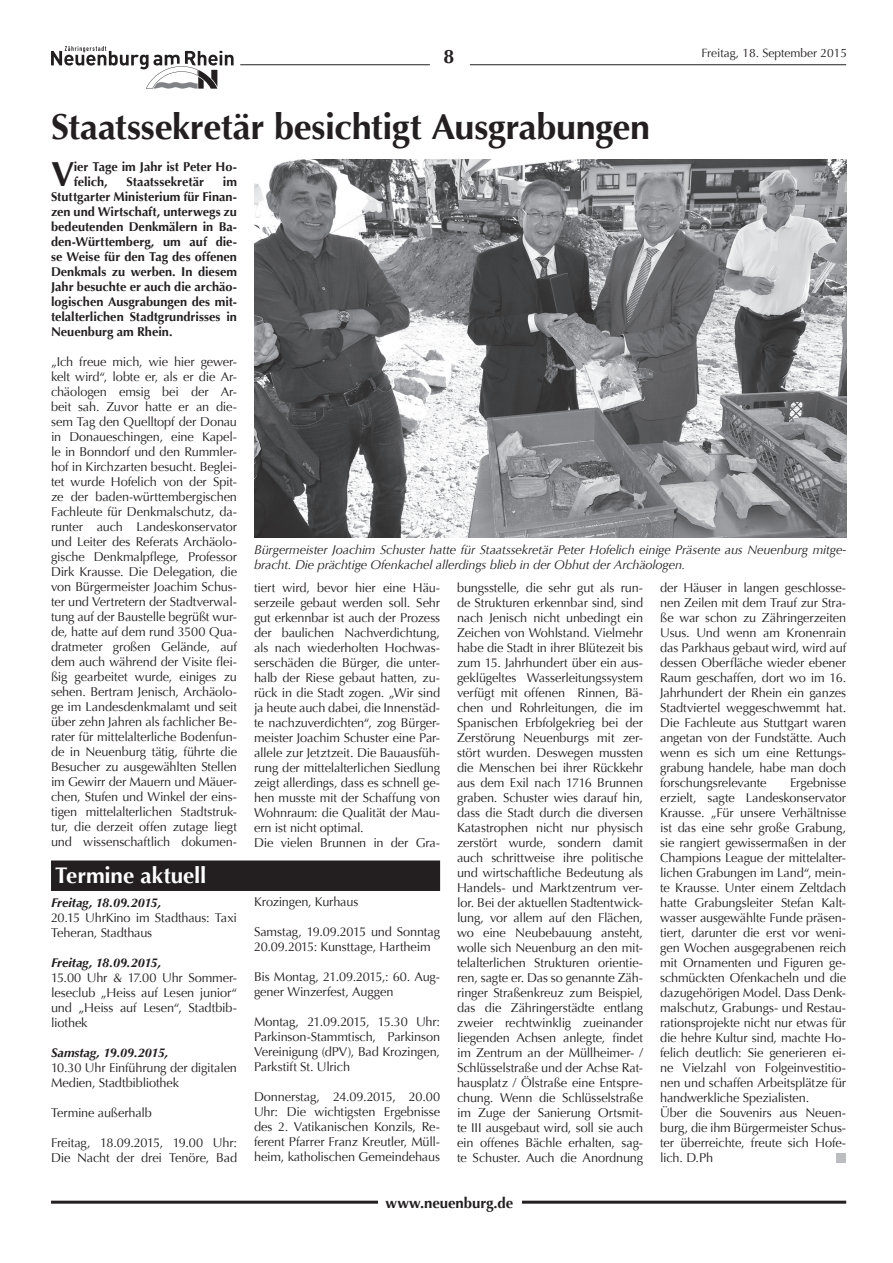
<style>
.page{position:relative;width:893px;height:1263px;background:#fff}
.page>*{position:absolute;margin:0;border:0;box-sizing:border-box;transform-origin:0 0}
.t1{font:700 36px "Optima";letter-spacing:-.01em;color:#231f20}
.t2{font:700 34.65px "Optima";color:#231f20}
.t3{font:700 22.5px "Optima";letter-spacing:-.005em;color:#fff}
.t4{font:700 19.5px "Optima";color:#231f20}
.t5{font:700 15px "Optima";letter-spacing:-.005em;color:#231f20}
.t6{font:12.75px/15px "Optima";letter-spacing:-.015em;color:#231f20}
.t7{font:700 12.75px/15px "Optima";color:#231f20}
.t8{font:italic 12.75px/15px "Optima";letter-spacing:-.01em;color:#231f20}
.t9{font:italic 700 12.75px "Optima";letter-spacing:-.01em;color:#231f20}
.t10{font:12px "Optima";color:#231f20}
</style>
<div class="page">
<hr style="left:470px;top:64px;width:376px;height:1px;background:#231f20">
<hr style="left:51px;top:1201px;width:795px;height:3px;background:#231f20">
<hr style="left:240px;top:64px;width:190px;height:1px;background:#231f20">
<div style="left:378px;top:1193px;width:143px;height:18px;background:#fff"></div>
<svg style="left:51px;top:46px;width:183px;height:43px"></svg>
<img style="left:254px;top:159px;width:592px;height:379px">
<div style="left:52px;top:861px;width:387px;height:29px;background:#231f20"></div>
<div style="left:51px;top:860px;width:389px;height:31px;border:2px solid #231f20"></div>
<div style="left:836px;top:1153px;width:10px;height:10px;background:#bcbdc0"></div>
<h3 class="t4" style="left:443px;top:45px;width:12px">8</h3>
<h1 class="t1" style="left:51px;top:106px;width:601px">Staatssekretär besichtigt Ausgrabungen</h1>
<p class="t10" style="left:702px;top:46px;width:147px">Freitag, 18. September 2015</p>
<h2 class="t2" style="left:51px;top:154px;width:25px">V</h2>
<p class="t7" style="left:74px;top:160px;width:165px">ier Tage im Jahr ist Peter Ho&shy;felich,</p>
<p class="t7" style="left:127px;top:175px;width:79px">Staatssekretär</p>
<p class="t7" style="left:51px;top:175px;width:188px;text-align:justify;text-indent:172px">im Stuttgarter Ministerium für Finan&shy;zen und Wirtschaft, unterwegs zu bedeutenden Denkmälern in Ba&shy;den-Württemberg, um auf die&shy;se Weise für den Tag des offenen Denkmals zu werben. In diesem Jahr besuchte er auch die archäo&shy;logischen Ausgrabungen des mit&shy;telalterlichen Stadtgrundrisses in Neuenburg am Rhein.</p>
<p class="t6" style="left:51px;top:354px;width:188px;text-align:justify">„Ich freue mich, wie hier gewer&shy;kelt wird“, lobte er, als er die Ar&shy;chäologen emsig bei der Ar&shy;beit sah. Zuvor hatte er an die&shy;sem Tag den Quelltopf der Donau in Donaueschingen, eine Kapel&shy;le in Bonndorf und den Rummler&shy;hof in Kirchzarten besucht. Beglei&shy;tet wurde Hofelich von der Spit&shy;ze der baden-württembergischen Fachleute für Denkmalschutz, da&shy;runter auch Landeskonservator und Leiter des Referats Archäolo&shy;gische Denkmalpflege, Professor Dirk Krausse. Die Delegation, die von Bürgermeister Joachim Schus&shy;ter und Vertretern der Stadtverwal&shy;tung auf der Baustelle begrüßt wur&shy;de, hatte auf dem rund 3500 Qua&shy;dratmeter großen Gelände, auf dem auch während der Visite flei&shy;ßig gearbeitet wurde, einiges zu sehen. Bertram Jenisch, Archäolo&shy;ge im Landesdenkmalamt und seit über zehn Jahren als fachlicher Be&shy;rater für mittelalterliche Bodenfun&shy;de in Neuenburg tätig, führte die Besucher zu ausgewählten Stellen im Gewirr der Mauern und Mäuer&shy;chen, Stufen und Winkel der eins&shy;tigen mittelalterlichen Stadtstruk&shy;tur, die derzeit offen zutage liegt und wissenschaftlich dokumen-</p>
<h3 class="t3" style="left:55px;top:862px;width:153px">Termine aktuell</h3>
<p class="t9" style="left:51px;top:895px;width:112px">Freitag, 18.09.2015,</p>
<p class="t6" style="left:51px;top:910px;width:188px">20.15 UhrKino im Stadthaus: Taxi<br>Teheran, Stadthaus</p>
<p class="t9" style="left:51px;top:955px;width:112px">Freitag, 18.09.2015,</p>
<p class="t6" style="left:51px;top:970px;width:188px;text-align:justify">15.00 Uhr &amp; 17.00 Uhr Sommer&shy;leseclub „Heiss auf Lesen junior“ und „Heiss auf Lesen“, Stadtbib&shy;liothek</p>
<p class="t9" style="left:51px;top:1045px;width:119px">Samstag, 19.09.2015,</p>
<p class="t6" style="left:51px;top:1060px;width:188px">10.30 Uhr Einführung der digitalen<br>Medien, Stadtbibliothek</p>
<p class="t6" style="left:51px;top:1105px;width:102px">Termine außerhalb</p>
<p class="t6" style="left:51px;top:1135px;width:188px">Freitag, 18.09.2015, 19.00 Uhr:<br>Die Nacht der drei Tenöre, Bad</p>
<p class="t8" style="left:254px;top:542px;width:594px">Bürgermeister Joachim Schuster hatte für Staatssekretär Peter Hofelich einige Präsente aus Neuenburg mitge&shy;bracht. Die prächtige Ofenkachel allerdings blieb in der Obhut der Archäologen.</p>
<p class="t6" style="left:254px;top:580px;width:188px">tiert wird, bevor hier eine Häu&shy;serzeile gebaut werden soll. Sehr gut erkennbar ist auch der Prozess der baulichen Nachverdichtung, als nach wiederholten Hochwas&shy;serschäden die Bürger, die unter&shy;halb der Riese gebaut hatten, zu&shy;rück in die Stadt zogen. „Wir sind ja heute auch dabei, die Innenstäd&shy;te nachzuverdichten“, zog Bürger&shy;meister Joachim Schuster eine Par&shy;allele zur Jetztzeit. Die Bauausfüh&shy;rung der mittelalterlichen Siedlung zeigt allerdings, dass es schnell ge&shy;hen musste mit der Schaffung von Wohnraum: die Qualität der Mau&shy;ern ist nicht optimal.<br>Die vielen Brunnen in der Gra-</p>
<p class="t6" style="left:457px;top:580px;width:188px;text-align:justify">bungsstelle, die sehr gut als run&shy;de Strukturen erkennbar sind, sind nach Jenisch nicht unbedingt ein Zeichen von Wohlstand. Vielmehr habe die Stadt in ihrer Blütezeit bis zum 15. Jahrhundert über ein aus&shy;geklügeltes Wasserleitungssystem verfügt mit offenen Rinnen, Bä&shy;chen und Rohrleitungen, die im Spanischen Erbfolgekrieg bei der Zerstörung Neuenburgs mit zer&shy;stört wurden. Deswegen mussten die Menschen bei ihrer Rückkehr aus dem Exil nach 1716 Brunnen graben. Schuster wies darauf hin, dass die Stadt durch die diversen Katastrophen nicht nur physisch zerstört wurde, sondern damit auch schrittweise ihre politische und wirtschaftliche Bedeutung als Handels- und Marktzentrum ver&shy;lor. Bei der aktuellen Stadtentwick&shy;lung, vor allem auf den Flächen, wo eine Neubebauung ansteht, wolle sich Neuenburg an den mit&shy;telalterlichen Strukturen orientie&shy;ren, sagte er. Das so genannte Zäh&shy;ringer Straßenkreuz zum Beispiel, das die Zähringerstädte entlang zweier rechtwinklig zueinander liegenden Achsen anlegte, findet im Zentrum an der Müllheimer- / Schlüsselstraße und der Achse Rat&shy;hausplatz / Ölstraße eine Entspre&shy;chung. Wenn die Schlüsselstraße im Zuge der Sanierung Ortsmit&shy;te III ausgebaut wird, soll sie auch ein offenes Bächle erhalten, sag&shy;te Schuster. Auch die Anordnung</p>
<p class="t6" style="left:660px;top:580px;width:188px;text-align:justify">der Häuser in langen geschlosse&shy;nen Zeilen mit dem Trauf zur Stra&shy;ße war schon zu Zähringerzeiten Usus. Und wenn am Kronenrain das Parkhaus gebaut wird, wird auf dessen Oberfläche wieder ebener Raum geschaffen, dort wo im 16.<br>Jahrhundert der Rhein ein ganzes Stadtviertel weggeschwemmt hat.<br>Die Fachleute aus Stuttgart waren angetan von der Fundstätte. Auch wenn es sich um eine Rettungs&shy;grabung handele, habe man doch forschungsrelevante</p>
<p class="t6" style="left:660px;top:775px;width:188px;text-indent:130px">Ergebnisse erzielt, sagte Landeskonservator<br>Krausse. „Für unsere Verhältnisse ist das eine sehr große Grabung, sie rangiert gewissermaßen in der<br>Champions League der mittelalter&shy;lichen Grabungen im Land“, mein&shy;te Krausse. Unter einem Zeltdach hatte Grabungsleiter Stefan Kalt&shy;wasser ausgewählte Funde präsen&shy;tiert, darunter die erst vor weni&shy;gen Wochen ausgegrabenen reich mit Ornamenten und Figuren ge&shy;schmückten Ofenkacheln und die dazugehörigen Model. Dass Denk&shy;malschutz, Grabungs- und Restau&shy;rationsprojekte nicht nur etwas für die hehre Kultur sind, machte Ho&shy;felich deutlich: Sie generieren ei&shy;ne Vielzahl von Folgeinvestitio&shy;nen und schaffen Arbeitsplätze für handwerkliche Spezialisten.<br>Über die Souvenirs aus Neuen&shy;burg, die ihm Bürgermeister Schus&shy;ter überreichte, freute sich Hofe&shy;lich. D.Ph</p>
<p class="t6" style="left:254px;top:895px;width:106px">Krozingen, Kurhaus</p>
<p class="t6" style="left:254px;top:925px;width:188px">Samstag, 19.09.2015 und Sonntag<br>20.09.2015: Kunsttage, Hartheim</p>
<p class="t6" style="left:254px;top:970px;width:188px">Bis Montag, 21.09.2015,: 60. Aug&shy;gener Winzerfest, Auggen</p>
<p class="t6" style="left:254px;top:1015px;width:188px;text-align:justify">Montag, 21.09.2015, 15.30 Uhr:<br>Parkinson-Stammtisch, Parkinson Vereinigung (dPV), Bad Krozingen, Parkstift St. Ulrich</p>
<p class="t6" style="left:254px;top:1090px;width:188px;text-align:justify">Donnerstag, 24.09.2015, 20.00<br>Uhr: Die wichtigsten Ergebnisse des 2. Vatikanischen Konzils, Re&shy;ferent Pfarrer Franz Kreutler, Müll&shy;heim, katholischen Gemeindehaus</p>
<p class="t5" style="left:385px;top:1194px;width:129px">www.neuenburg.de</p>
</div>
